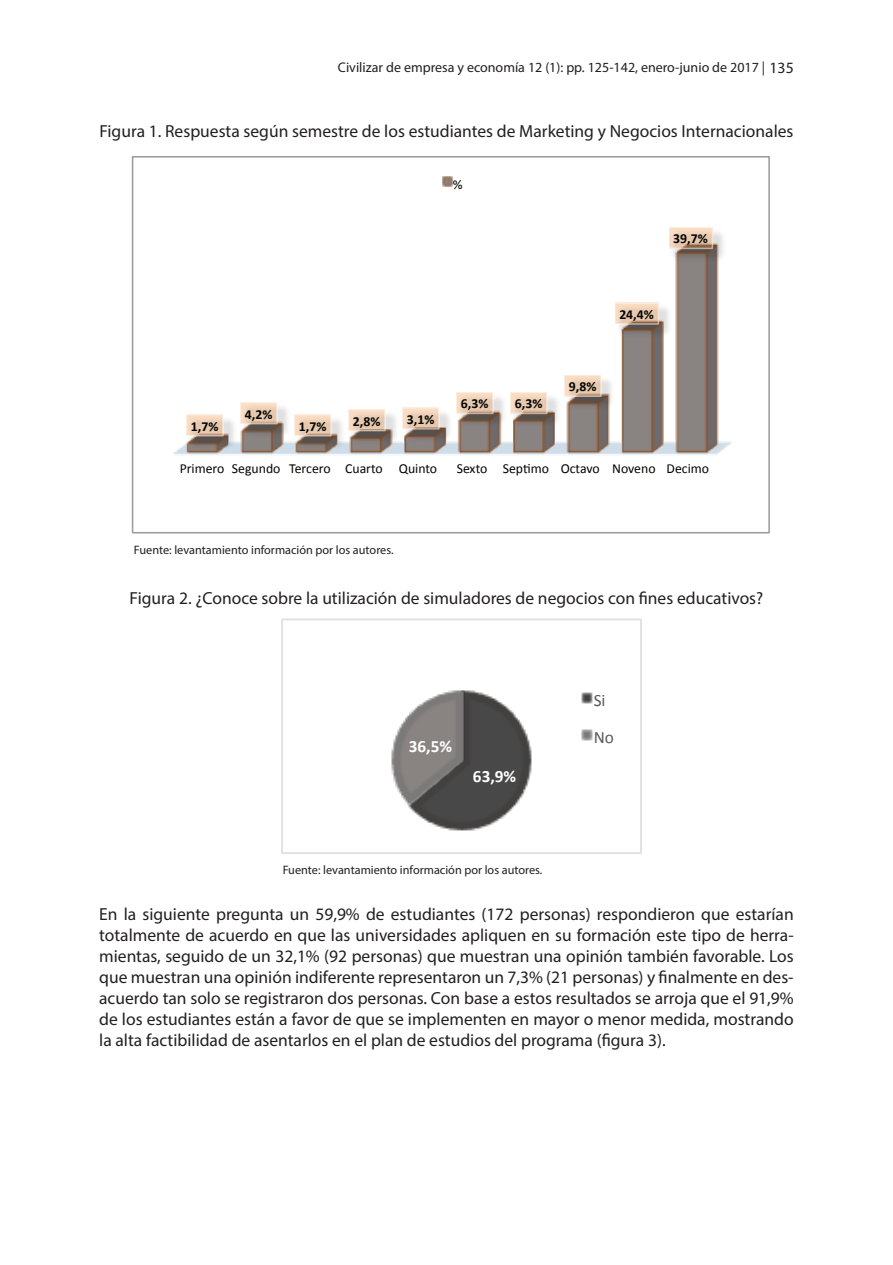
<style>
.page{position:relative;width:893px;height:1265px;background:#fff}
.page>*{position:absolute;margin:0;border:0;box-sizing:border-box;transform-origin:0 0}
.t1{font:17.5px/21px "Myriad Pro";color:#231f20;text-align:justify}
.t2{font:700 17.32px "Calibri";color:#fff}
.t3{font:17.32px/37.1px "Calibri";color:#595959}
.t4{font:14px "Myriad Pro";color:#231f20}
.t5{font:13.83px "Calibri";color:#040503}
.t6{font:700 13.83px "Calibri";color:#040503}
.t7{font:12.25px "Myriad Pro";color:#231f20}
.s1{font-size:15.75px}
</style>
<div class="page">
<img style="left:173px;top:265px;width:559px;height:190px">
<img style="left:185px;top:412px;width:56px;height:41px">
<div style="left:186px;top:415px;width:37px;height:21px;background:#f3913e;opacity:.3"></div>
<div style="left:186px;top:414px;width:38px;height:23px;border:2px solid #fff"></div>
<img style="left:238px;top:400px;width:57px;height:41px">
<div style="left:240px;top:403px;width:37px;height:21px;background:#f3913e;opacity:.3"></div>
<div style="left:240px;top:402px;width:38px;height:22px;border:2px solid #fff"></div>
<img style="left:292px;top:412px;width:56px;height:41px">
<div style="left:294px;top:415px;width:37px;height:21px;background:#f3913e;opacity:.3"></div>
<div style="left:294px;top:414px;width:38px;height:23px;border:2px solid #fff"></div>
<img style="left:347px;top:408px;width:56px;height:41px">
<div style="left:348px;top:410px;width:37px;height:21px;background:#f3913e;opacity:.3"></div>
<div style="left:348px;top:409px;width:38px;height:22px;border:2px solid #fff"></div>
<img style="left:400px;top:406px;width:57px;height:40px">
<div style="left:402px;top:408px;width:37px;height:21px;background:#f3913e;opacity:.3"></div>
<div style="left:402px;top:407px;width:38px;height:23px;border:2px solid #fff"></div>
<img style="left:453px;top:389px;width:112px;height:42px">
<div style="left:456px;top:392px;width:37px;height:21px;background:#f3913e;opacity:.3"></div>
<div style="left:455px;top:392px;width:39px;height:22px;border:2px solid #fff"></div>
<div style="left:510px;top:392px;width:37px;height:21px;background:#f3913e;opacity:.3"></div>
<div style="left:509px;top:392px;width:39px;height:22px;border:2px solid #fff"></div>
<img style="left:562px;top:372px;width:57px;height:42px">
<div style="left:564px;top:375px;width:37px;height:21px;background:#f3913e;opacity:.3"></div>
<div style="left:563px;top:374px;width:39px;height:23px;border:2px solid #fff"></div>
<img style="left:612px;top:301px;width:65px;height:41px">
<div style="left:615px;top:303px;width:43px;height:21px;background:#f3913e;opacity:.3"></div>
<div style="left:614px;top:302px;width:45px;height:23px;border:2px solid #fff"></div>
<img style="left:673px;top:232px;width:50px;height:33px">
<div style="left:669px;top:227px;width:43px;height:21px;background:#f3913e;opacity:.3"></div>
<div style="left:668px;top:227px;width:45px;height:22px;border:2px solid #fff"></div>
<img style="left:442px;top:176px;width:11px;height:11px">
<div style="left:132px;top:156px;width:638px;height:377px;border:2px solid #9b9b9b"></div>
<img style="left:409px;top:690px;width:123px;height:141px">
<img style="left:391px;top:690px;width:76px;height:118px">
<img style="left:581px;top:692px;width:12px;height:12px">
<img style="left:581px;top:729px;width:12px;height:12px">
<div style="left:281px;top:618px;width:361px;height:236px;border:2px solid #e1e1e1"></div>
<p class="t4" style="left:338px;top:58px;width:457px">Civilizar de empresa y economía 12 (1): pp. 125-142, enero-junio de 2017 | <span class="s1">135</span></p>
<p class="t1" style="left:99px;top:120px;width:695px">Figura 1. Respuesta según semestre de los estudiantes de Marketing y Negocios Internacionales</p>
<p class="t6" style="left:191px;top:417px;width:29px">1,7%</p>
<p class="t6" style="left:245px;top:405px;width:29px">4,2%</p>
<p class="t5" style="left:453px;top:176px;width:11px">%</p>
<p class="t6" style="left:299px;top:417px;width:29px">1,7%</p>
<p class="t6" style="left:353px;top:412px;width:29px">2,8%</p>
<p class="t6" style="left:407px;top:410px;width:29px">3,1%</p>
<p class="t6" style="left:461px;top:395px;width:29px">6,3%</p>
<p class="t6" style="left:515px;top:395px;width:29px">6,3%</p>
<p class="t6" style="left:673px;top:230px;width:36px">39,7%</p>
<p class="t6" style="left:619px;top:306px;width:36px">24,4%</p>
<p class="t6" style="left:569px;top:378px;width:29px">9,8%</p>
<p class="t5" style="left:180px;top:460px;width:259px">Primero Segundo Tercero Cuarto Quinto</p>
<p class="t5" style="left:457px;top:460px;width:254px">Sexto Sep5mo Octavo Noveno Decimo</p>
<p class="t7" style="left:134px;top:542px;width:261px">Fuente: levantamiento información por los autores.</p>
<p class="t1" style="left:130px;top:588px;width:635px">Figura 2. ¿Conoce sobre la utilización de simuladores de negocios con fines educativos?</p>
<p class="t2" style="left:409px;top:735px;width:45px">36,5%</p>
<p class="t2" style="left:473px;top:765px;width:45px">63,9%</p>
<p class="t3" style="left:594px;top:681px;width:22px">Si<br>No</p>
<p class="t7" style="left:283px;top:862px;width:261px">Fuente: levantamiento información por los autores.</p>
<p class="t1" style="left:99px;top:903px;width:696px">En la siguiente pregunta un 59,9% de estudiantes (172 personas) respondieron que estarían totalmente de acuerdo en que las universidades apliquen en su formación este tipo de herra&shy;mientas, seguido de un 32,1% (92 personas) que muestran una opinión también favorable. Los que muestran una opinión indiferente representaron un 7,3% (21 personas) y finalmente en des&shy;acuerdo tan solo se registraron dos personas. Con base a estos resultados se arroja que el 91,9% de los estudiantes están a favor de que se implementen en mayor o menor medida, mostrando la alta factibilidad de asentarlos en el plan de estudios del programa (figura 3).</p>
</div>
